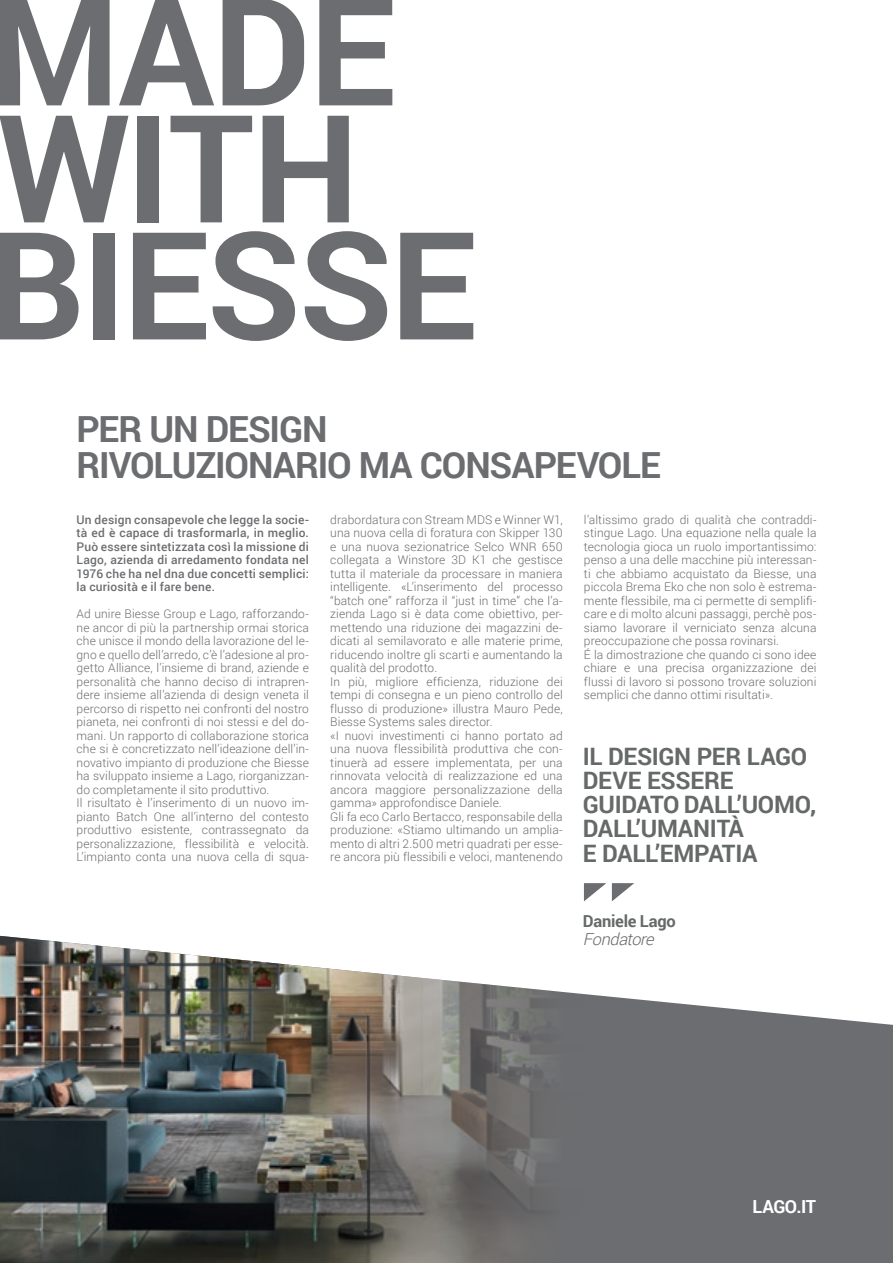
<style>
.page{position:relative;width:893px;height:1263px;background:#fff}
.page>*{position:absolute;margin:0;border:0;box-sizing:border-box;transform-origin:0 0}
.t1{font:700 150px "Roboto";letter-spacing:-.02em;color:#6c6d70}
.t2{font:700 36px/36px "Roboto";letter-spacing:-.03em;color:#6c6d70}
.titolo_1__livello_th{font:700 24px/24px "Roboto";letter-spacing:-.01em;color:#666969}
.titolo_1__livello_th-2{font:700 18px "Roboto";letter-spacing:-.02em;color:#fff}
.titolo_1__livello_th-3{font:700 16.5px "Roboto";letter-spacing:-.015em;color:#666969}
.titolo_1__livello_th-4{font:italic 300 16.5px "Roboto";color:#666969}
.t3{font:300 12px/13.5px "Roboto";letter-spacing:.01em;color:#6c6d70;text-align:justify}
.t4{font:500 12px/13.5px "Roboto";letter-spacing:.02em;color:#6c6d70;text-align:justify}
</style>
<div class="page">
<div style="left:588px;top:994px;width:304px;height:269px;background:#6c6d70"></div>
<img style="left:0;top:936px;width:588px;height:327px">
<svg style="left:612px;top:883px;width:22px;height:18px"></svg>
<svg style="left:584px;top:883px;width:22px;height:18px"></svg>
<hr style="left:892px;top:0;width:1px;height:1263px;background:#006565">
<p class="t1" style="left:-11px;top:-54px;width:408px">MADE</p>
<p class="t1" style="left:-2px;top:63px;width:363px">WITH</p>
<p class="t1" style="left:-11px;top:180px;width:489px">BIESSE</p>
<p class="t2" style="left:77px;top:410px;width:586px">PER UN DESIGN<br>RIVOLUZIONARIO MA CONSAPEVOLE</p>
<p class="t4" style="left:77px;top:512px;width:234px">Un design consapevole che legge la socie&shy;tà ed è capace di trasformarla, in meglio.<br>Può essere sintetizzata così la missione di Lago, azienda di arredamento fondata nel 1976 che ha nel dna due concetti semplici: la curiosità e il fare bene.</p>
<p class="t3" style="left:77px;top:607px;width:234px">Ad unire Biesse Group e Lago, rafforzando&shy;ne ancor di più la partnership ormai storica che unisce il mondo della lavorazione del le&shy;gno e quello dell’arredo, c’è l’adesione al pro&shy;getto Alliance, l’insieme di brand, aziende e personalità che hanno deciso di intrapren&shy;dere insieme all’azienda di design veneta il percorso di rispetto nei confronti del nostro pianeta, nei confronti di noi stessi e del do&shy;mani. Un rapporto di collaborazione storica che si è concretizzato nell’ideazione dell’in&shy;novativo impianto di produzione che Biesse ha sviluppato insieme a Lago, riorganizzan&shy;do completamente il sito produttivo.</p>
<p class="t3" style="left:77px;top:796px;width:234px">Il risultato è l’inserimento di un nuovo im&shy;pianto Batch One all’interno del contesto produttivo esistente, contrassegnato da personalizzazione, flessibilità e velocità.<br>L’impianto conta una nuova cella di squa-</p>
<p class="t3" style="left:330px;top:512px;width:234px">drabordatura con Stream MDS e Winner W1, una nuova cella di foratura con Skipper 130 e una nuova sezionatrice Selco WNR 650 collegata a Winstore 3D K1 che gestisce tutta il materiale da processare in maniera intelligente. «L’inserimento del processo “batch one” rafforza il “just in time” che l’a&shy;zienda Lago si è data come obiettivo, per&shy;mettendo una riduzione dei magazzini de&shy;dicati al semilavorato e alle materie prime, riducendo inoltre gli scarti e aumentando la qualità del prodotto.</p>
<p class="t3" style="left:330px;top:674px;width:234px">In più, migliore efficienza, riduzione dei tempi di consegna e un pieno controllo del flusso di produzione» illustra Mauro Pede, Biesse Systems sales director.</p>
<p class="t3" style="left:330px;top:728px;width:234px">«I nuovi investimenti ci hanno portato ad una nuova flessibilità produttiva che con&shy;tinuerà ad essere implementata, per una rinnovata velocità di realizzazione ed una ancora maggiore personalizzazione della gamma» approfondisce Daniele.</p>
<p class="t3" style="left:330px;top:809px;width:234px">Gli fa eco Carlo Bertacco, responsabile della produzione: «Stiamo ultimando un amplia&shy;mento di altri 2.500 metri quadrati per esse&shy;re ancora più flessibili e veloci, mantenendo</p>
<p class="t3" style="left:584px;top:512px;width:234px">l’altissimo grado di qualità che contraddi&shy;stingue Lago. Una equazione nella quale la tecnologia gioca un ruolo importantissimo: penso a una delle macchine più interessan&shy;ti che abbiamo acquistato da Biesse, una piccola Brema Eko che non solo è estrema&shy;mente flessibile, ma ci permette di semplifi&shy;care e di molto alcuni passaggi, perchè pos&shy;siamo lavorare il verniciato senza alcuna preoccupazione che possa rovinarsi.</p>
<p class="t3" style="left:584px;top:647px;width:234px">É la dimostrazione che quando ci sono idee chiare e una precisa organizzazione dei flussi di lavoro si possono trovare soluzioni semplici che danno ottimi risultati».</p>
<p class="titolo_1__livello_th" style="left:583px;top:744px;width:235px">IL DESIGN PER LAGO<br>DEVE ESSERE<br>GUIDATO DALL’UOMO,<br>DALL’UMANITÀ<br>E DALL’EMPATIA</p>
<p class="titolo_1__livello_th-3" style="left:583px;top:910px;width:94px">Daniele Lago</p>
<p class="titolo_1__livello_th-4" style="left:583px;top:928px;width:77px">Fondatore</p>
<p class="titolo_1__livello_th-2" style="left:752px;top:1194px;width:65px">LAGO.IT</p>
</div>
